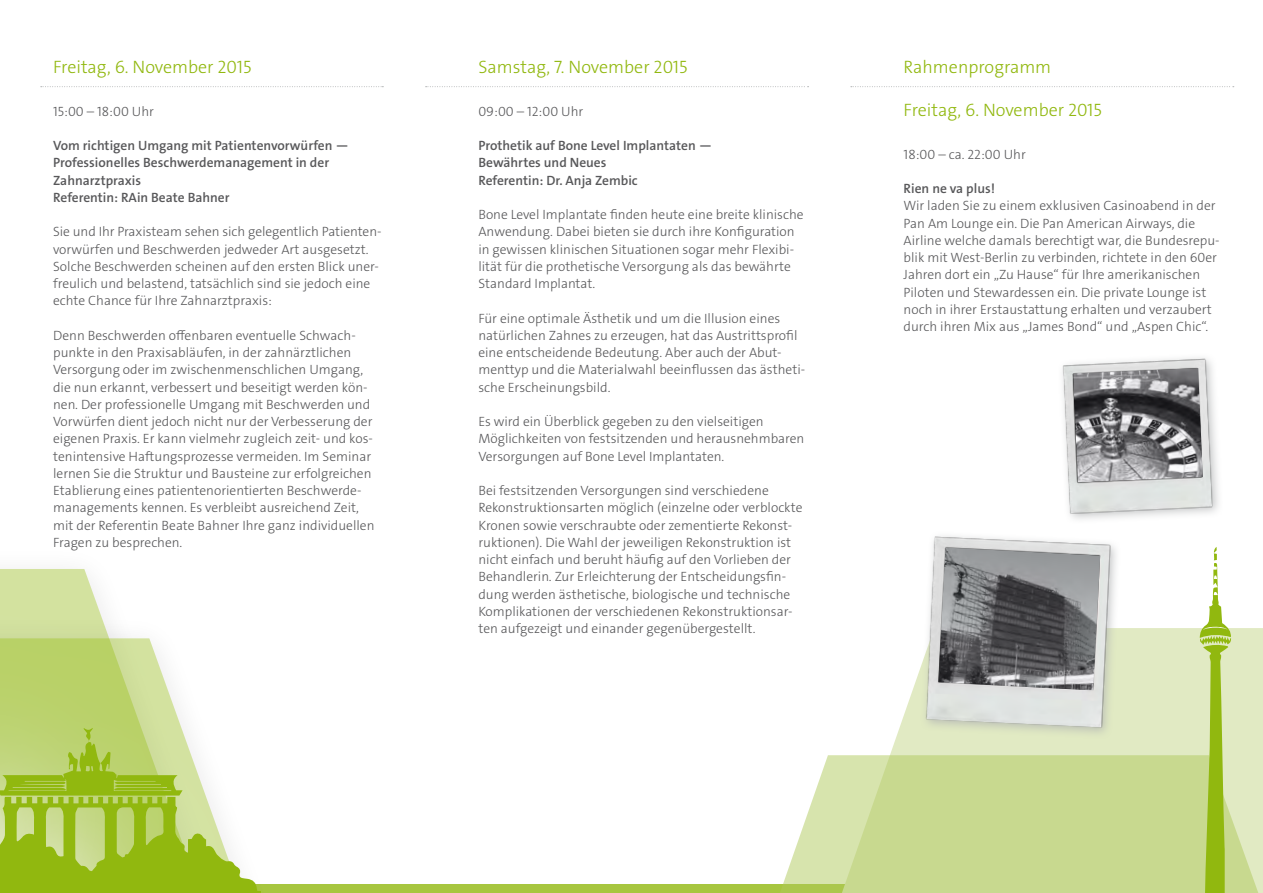
<style>
.page{position:relative;width:1263px;height:893px;background:#fff}
.page>*{position:absolute;margin:0;border:0;box-sizing:border-box;transform-origin:0 0}
.Programm_Headline{font:18px "The Sans LP3 Lig";color:#91b80f}
.Fließtext__eingerück{font:13.5px/17.2px "The Sans LP3 Lig";color:#58585a}
.Fließtext__eingerück-2{font:13.5px/17.2px "The Sans LP6 Se Bld";color:#58585a}
</style>
<div class="page">
<div style="left:0;top:884px;width:1263px;height:9px;background:#a7c63f"></div>
<svg style="left:890px;top:628px;width:373px;height:127px;background:#e4ecc9"></svg>
<svg style="left:780px;top:755px;width:483px;height:138px;background:#cedd9b"></svg>
<img style="left:1062px;top:358px;width:157px;height:159px">
<img style="left:1073px;top:368px;width:130px;height:114px">
<svg style="left:0;top:569px;width:90px;height:14px"></svg>
<div style="left:0;top:613px;width:360px;height:280px;background:#fff"></div>
<svg style="left:257px;top:884px;width:75px;height:9px"></svg>
<img style="left:904px;top:516px;width:226px;height:242px">
<img style="left:938px;top:547px;width:162px;height:143px">
<svg style="left:41px;top:86px;width:342px;height:1px"></svg>
<svg style="left:426px;top:86px;width:382px;height:1px"></svg>
<svg style="left:851px;top:86px;width:383px;height:1px"></svg>
<svg style="left:1199px;top:547px;width:32px;height:346px"></svg>
<hr style="left:0;top:892px;width:260px;height:1px;background:#91b80f">
<svg style="left:0;top:583px;width:257px;height:309px"></svg>
<svg style="left:0;top:728px;width:183px;height:67px;background:#b1cc58"></svg>
<p class="Programm_Headline" style="left:53px;top:55px;width:200px">Freitag, 6. November 2015</p>
<p class="Fließtext__eingerück" style="left:53px;top:102px;width:102px">15:00 – 18:00 Uhr</p>
<p class="Fließtext__eingerück-2" style="left:53px;top:137px;width:297px">Vom richtigen Umgang mit Patientenvorwürfen —</p>
<p class="Fließtext__eingerück-2" style="left:53px;top:154px;width:277px">Professionelles Beschwerdemanagement in der<br>Zahnarztpraxis</p>
<p class="Fließtext__eingerück-2" style="left:53px;top:189px;width:178px">Referentin: RAin Beate Bahner</p>
<p class="Fließtext__eingerück" style="left:53px;top:223px;width:330px">Sie und Ihr Praxisteam sehen sich gelegentlich Patienten&shy;vorwürfen und Beschwerden jedweder Art ausgesetzt.<br>Solche Beschwerden scheinen auf den ersten Blick uner&shy;freulich und belastend, tatsächlich sind sie jedoch eine echte Chance für Ihre Zahnarztpraxis:</p>
<p class="Fließtext__eingerück" style="left:53px;top:327px;width:323px">Denn Beschwerden offenbaren eventuelle Schwach&shy;punkte in den Praxisabläufen, in der zahnärztlichen Versorgung oder im zwischenmenschlichen Umgang, die nun erkannt, verbessert und beseitigt werden kön&shy;nen. Der professionelle Umgang mit Beschwerden und Vorwürfen dient jedoch nicht nur der Verbesserung der eigenen Praxis. Er kann vielmehr zugleich zeit- und kos&shy;tenintensive Haftungsprozesse vermeiden. Im Seminar lernen Sie die Struktur und Bausteine zur erfolgreichen Etablierung eines patientenorientierten Beschwerde&shy;managements kennen. Es verbleibt ausreichend Zeit, mit der Referentin Beate Bahner Ihre ganz individuellen Fragen zu besprechen.</p>
<p class="Programm_Headline" style="left:478px;top:55px;width:211px">Samstag, 7. November 2015</p>
<p class="Fließtext__eingerück" style="left:478px;top:102px;width:106px">09:00 – 12:00 Uhr</p>
<p class="Fließtext__eingerück-2" style="left:478px;top:137px;width:235px">Prothetik auf Bone Level Implantaten —</p>
<p class="Fließtext__eingerück-2" style="left:478px;top:154px;width:130px">Bewährtes und Neues</p>
<p class="Fließtext__eingerück-2" style="left:478px;top:171px;width:161px">Referentin: Dr. Anja Zembic</p>
<p class="Fließtext__eingerück" style="left:478px;top:206px;width:327px">Bone Level Implantate finden heute eine breite klinische Anwendung. Dabei bieten sie durch ihre Konfiguration in gewissen klinischen Situationen sogar mehr Flexibi&shy;lität für die prothetische Versorgung als das bewährte Standard Implantat.</p>
<p class="Fließtext__eingerück" style="left:478px;top:309px;width:328px">Für eine optimale Ästhetik und um die Illusion eines natürlichen Zahnes zu erzeugen, hat das Austrittsprofil eine entscheidende Bedeutung. Aber auch der Abut&shy;menttyp und die Materialwahl beeinflussen das ästheti&shy;sche Erscheinungsbild.</p>
<p class="Fließtext__eingerück" style="left:478px;top:413px;width:328px">Es wird ein Überblick gegeben zu den vielseitigen<br>Möglichkeiten von festsitzenden und herausnehmbaren<br>Versorgungen auf Bone Level Implantaten.</p>
<p class="Fließtext__eingerück" style="left:478px;top:482px;width:326px">Bei festsitzenden Versorgungen sind verschiedene Rekonstruktionsarten möglich (einzelne oder verblockte Kronen sowie verschraubte oder zementierte Rekonst&shy;ruktionen). Die Wahl der jeweiligen Rekonstruktion ist nicht einfach und beruht häufig auf den Vorlieben der Behandlerin. Zur Erleichterung der Entscheidungsfin&shy;dung werden ästhetische, biologische und technische Komplikationen der verschiedenen Rekonstruktionsar&shy;ten aufgezeigt und einander gegenübergestellt.</p>
<p class="Programm_Headline" style="left:904px;top:55px;width:149px">Rahmenprogramm</p>
<p class="Programm_Headline" style="left:904px;top:98px;width:200px">Freitag, 6. November 2015</p>
<p class="Fließtext__eingerück" style="left:904px;top:146px;width:124px">18:00 – ca. 22:00 Uhr</p>
<p class="Fließtext__eingerück-2" style="left:904px;top:180px;width:93px">Rien ne va plus!</p>
<p class="Fließtext__eingerück" style="left:904px;top:197px;width:318px">Wir laden Sie zu einem exklusiven Casinoabend in der Pan Am Lounge ein. Die Pan American Airways, die Airline welche damals berechtigt war, die Bundesrepu&shy;blik mit West-Berlin zu verbinden, richtete in den 60er Jahren dort ein „Zu Hause“ für Ihre amerikanischen Piloten und Stewardessen ein. Die private Lounge ist noch in ihrer Erstaustattung erhalten und verzaubert durch ihren Mix aus „James Bond“ und „Aspen Chic“.</p>
</div>
